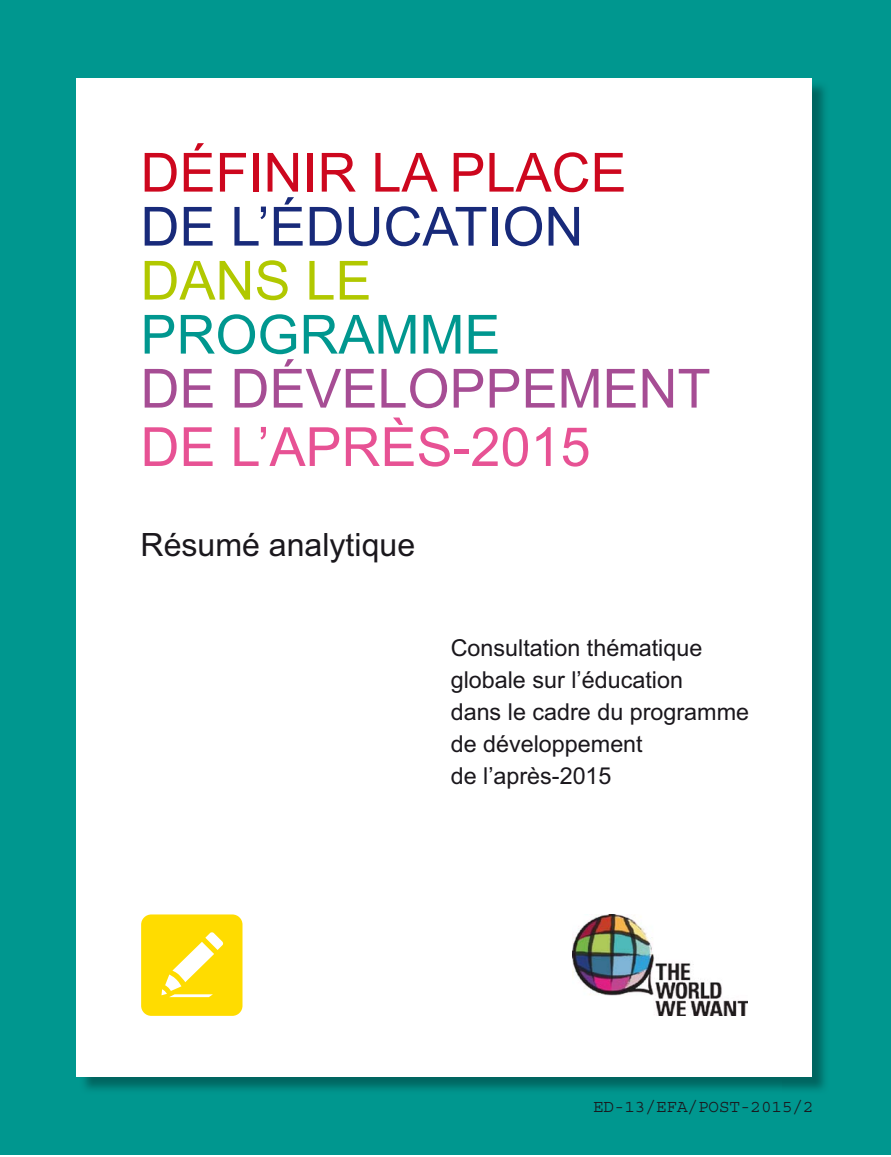
<style>
.page{position:relative;width:891px;height:1157px;background:#fff}
.page>*{position:absolute;margin:0;border:0;box-sizing:border-box;transform-origin:0 0}
.t1{font:54px "Arial";color:#a64d94}
.t2{font:54px "Arial";color:#cd071e}
.t3{font:54px "Arial";color:#e75294}
.t4{font:54px "Arial";color:#182a7a}
.t5{font:54px "Arial";color:#00978f}
.t6{font:54px "Arial";color:#b1c800}
.t7{font:32.1px "Arial";color:#1a171c}
.t8{font:23.4px/32.1px "Arial";color:#1a171c}
.t9{font:17.55px "Courier Std";color:#1a171c}
</style>
<div class="page">
<div style="left:0;top:0;width:890px;height:1154px;background:#00978f"></div>
<img style="left:781px;top:85px;width:44px;height:1005px">
<img style="left:79px;top:1076px;width:702px;height:14px">
<div style="left:76px;top:78px;width:736px;height:998px;background:#fff"></div>
<div style="left:141px;top:914px;width:101px;height:101px;background:#ffdc00;border-radius:10px"></div>
<svg style="left:161px;top:932px;width:62px;height:64px"></svg>
<img style="left:573px;top:914px;width:174px;height:101px">
<h1 class="t2" style="left:140px;top:153px;width:487px">DÉFINIR LA PLACE</h1>
<h1 class="t4" style="left:140px;top:207px;width:444px">DE L’ÉDUCATION</h1>
<h1 class="t6" style="left:140px;top:261px;width:232px">DANS LE</h1>
<h1 class="t5" style="left:140px;top:315px;width:361px">PROGRAMME</h1>
<h1 class="t1" style="left:140px;top:369px;width:571px">DE DÉVELOPPEMENT</h1>
<h1 class="t3" style="left:140px;top:427px;width:451px">DE L’APRÈS-2015</h1>
<h2 class="t7" style="left:140px;top:533px;width:276px">Résumé analytique</h2>
<p class="t8" style="left:450px;top:633px;width:300px">Consultation thématique globale sur l’éducation<br>dans le cadre du programme de développement<br>de l’après-2015</p>
<p class="t9" style="left:593px;top:1095px;width:222px">ED-13/EFA/POST-2015/2</p>
</div>
